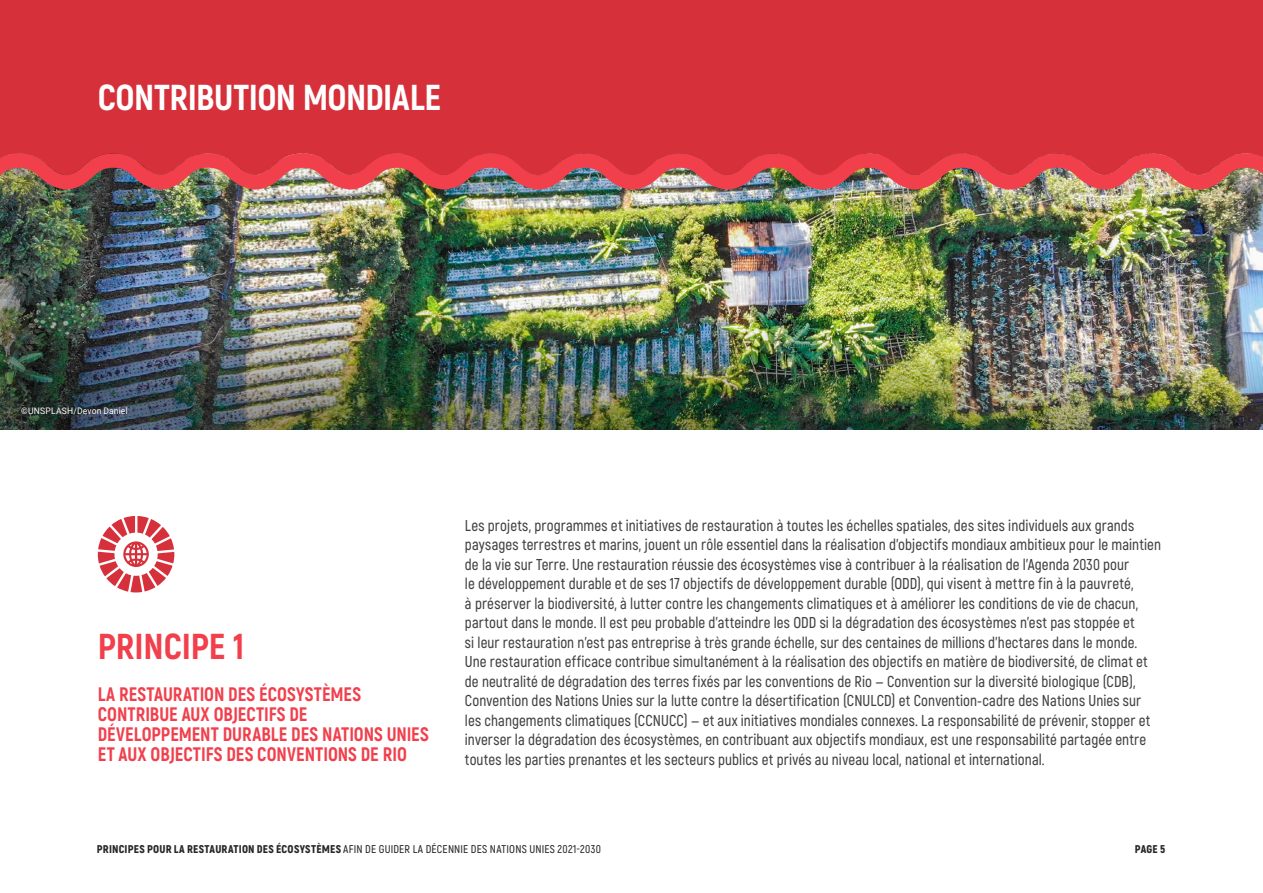
<style>
.page{position:relative;width:1263px;height:893px;background:#fff}
.page>*{position:absolute;margin:0;border:0;box-sizing:border-box;transform-origin:0 0}
.t1{font:800 36px "Akrobat";letter-spacing:-.01em;color:#fff}
.t2{font:800 36px "Akrobat";color:#f13f4c}
.t3{font:800 19.5px/20px "Akrobat";color:#f13f4c;scale:.95 1}
.t4{font:600 15.75px/19.5px "Akrobat";letter-spacing:.01em;color:#414042;scale:.95 1}
.t5{font:600 11.25px "Akrobat";letter-spacing:.02em;color:#272724}
.t6{font:900 11.25px "Akrobat";color:#272724}
.t7{font:9px "Roboto";letter-spacing:.015em;color:#fff;scale:.95 1}
.s1{font-weight:900}
</style>
<div class="page">
<img style="left:0;top:190px;width:1263px;height:52px">
<img style="left:0;top:242px;width:1263px;height:187px">
<svg style="left:98px;top:516px;width:76px;height:76px"></svg>
<img style="left:0;top:175px;width:1263px;height:15px">
<svg style="left:0;top:0;width:1263px;height:175px;background:#d6323c"></svg>
<h1 class="t1" style="left:98px;top:75px;width:345px">CONTRIBUTION MONDIALE</h1>
<p class="t7" style="left:21px;top:404px;width:113px">©UNSPLASH/Devon Daniel</p>
<h1 class="t2" style="left:98px;top:624px;width:148px">PRINCIPE 1</h1>
<p class="t3" style="left:98px;top:684px;width:350px">LA RESTAURATION DES ÉCOSYSTÈMES CONTRIBUE AUX OBJECTIFS DE DÉVELOPPEMENT DURABLE DES NATIONS UNIES ET AUX OBJECTIFS DES CONVENTIONS DE RIO</p>
<p class="t4" style="left:465px;top:515px;width:734px">Les projets, programmes et initiatives de restauration à toutes les échelles spatiales, des sites individuels aux grands paysages terrestres et marins, jouent un rôle essentiel dans la réalisation d’objectifs mondiaux ambitieux pour le maintien de la vie sur Terre. Une restauration réussie des écosystèmes vise à contribuer à la réalisation de l’Agenda 2030 pour<br>le développement durable et de ses 17 objectifs de développement durable (ODD), qui visent à mettre fin à la pauvreté,<br>à préserver la biodiversité, à lutter contre les changements climatiques et à améliorer les conditions de vie de chacun, partout dans le monde. Il est peu probable d’atteindre les ODD si la dégradation des écosystèmes n’est pas stoppée et<br>si leur restauration n’est pas entreprise à très grande échelle, sur des centaines de millions d’hectares dans le monde.<br>Une restauration efficace contribue simultanément à la réalisation des objectifs en matière de biodiversité, de climat et de neutralité de dégradation des terres fixés par les conventions de Rio — Convention sur la diversité biologique (CDB), Convention des Nations Unies sur la lutte contre la désertification (CNULCD) et Convention-cadre des Nations Unies sur les changements climatiques (CCNUCC) — et aux initiatives mondiales connexes. La responsabilité de prévenir, stopper et inverser la dégradation des écosystèmes, en contribuant aux objectifs mondiaux, est une responsabilité partagée entre toutes les parties prenantes et les secteurs publics et privés au niveau local, national et international.</p>
<p class="t5" style="left:97px;top:842px;width:506px"><span class="s1">PRINCIPES POUR LA RESTAURATION DES ÉCOSYSTÈMES</span> AFIN DE GUIDER LA DÉCENNIE DES NATIONS UNIES 2021-2030</p>
<p class="t6" style="left:1135px;top:842px;width:32px">PAGE 5</p>
</div>
